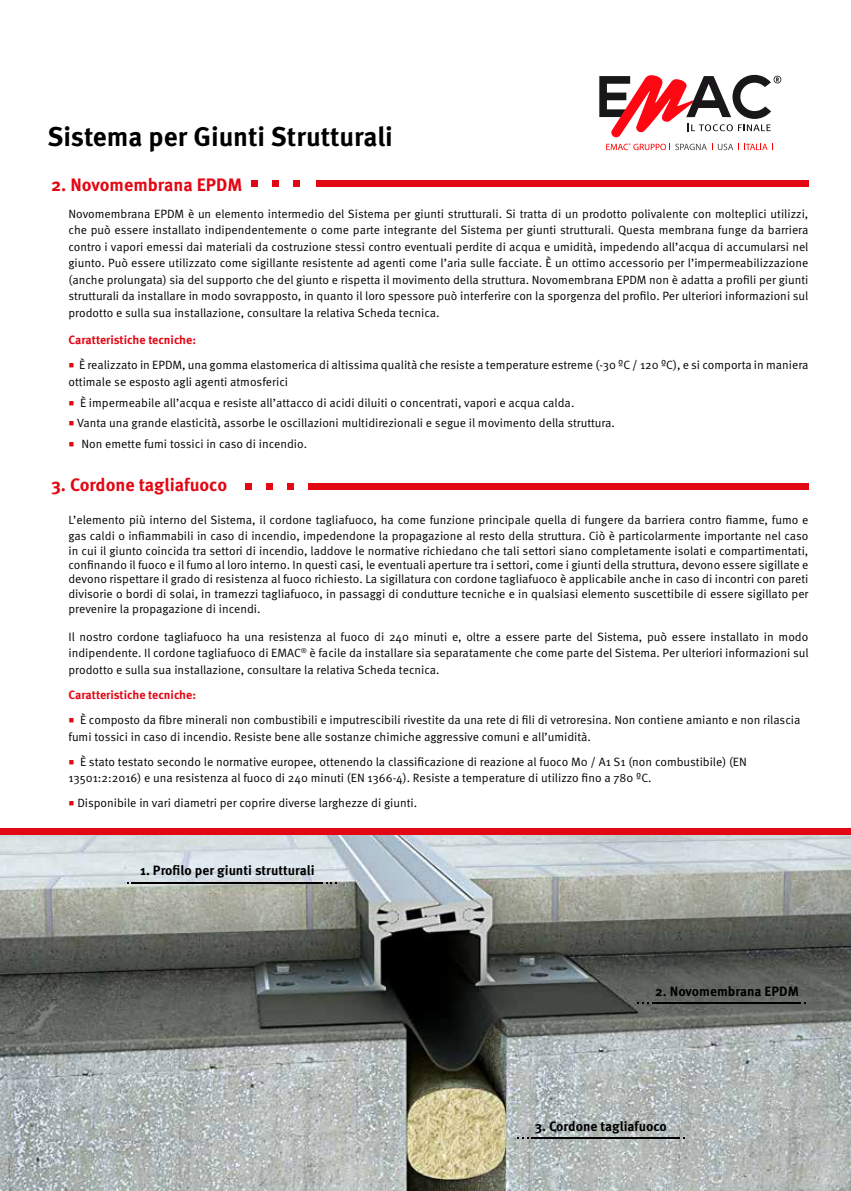
<style>
.page{position:relative;width:851px;height:1191px;background:#fff}
.page>*{position:absolute;margin:0;border:0;box-sizing:border-box;transform-origin:0 0}
.t1{font:700 27px "Meta Pro";color:#000}
.t2{font:700 18px "Meta Pro";color:#e30613}
.t3{font:700 13.5px "Meta Pro";color:#000}
.t4{font:12px/16.5px "Meta Pro Norm";color:#000}
.t5{font:700 12px "Meta Pro";color:#e30613}
.s1{font-family:"Minion Pro";font-size:15px;color:#e30613}
</style>
<div class="page">
<svg style="left:606px;top:143px;width:167px;height:7px"></svg>
<svg style="left:599px;top:75px;width:182px;height:62px"></svg>
<img style="left:0;top:834px;width:850px;height:357px">
<div style="left:293px;top:181px;width:7px;height:6px;background:#e30613"></div>
<div style="left:272px;top:181px;width:7px;height:6px;background:#e30613"></div>
<div style="left:251px;top:181px;width:7px;height:6px;background:#e30613"></div>
<div style="left:316px;top:181px;width:492px;height:6px;background:#e30613"></div>
<div style="left:0;top:828px;width:850px;height:6px;background:#e30613"></div>
<hr style="left:652px;top:1002px;width:148px;height:1px;background:#000">
<hr style="left:131px;top:882px;width:191px;height:1px;background:#000">
<hr style="left:531px;top:1137px;width:149px;height:1px;background:#000">
<svg style="left:637px;top:1002px;width:12px;height:1px"></svg>
<div style="left:287px;top:483px;width:6px;height:7px;background:#e30613"></div>
<div style="left:266px;top:483px;width:6px;height:7px;background:#e30613"></div>
<div style="left:245px;top:483px;width:6px;height:7px;background:#e30613"></div>
<div style="left:308px;top:483px;width:500px;height:7px;background:#e30613"></div>
<h1 class="t1" style="left:47px;top:119px;width:347px">Sistema per Giunti Strutturali</h1>
<h2 class="t2" style="left:51px;top:173px;width:193px">2. Novomembrana EPDM</h2>
<p class="t4" style="left:68px;top:204px;width:741px;text-align:justify">Novomembrana EPDM è un elemento intermedio del Sistema per giunti strutturali. Si tratta di un prodotto polivalente con molteplici utilizzi, che può essere installato indipendentemente o come parte integrante del Sistema per giunti strutturali. Questa membrana funge da barriera contro i vapori emessi dai materiali da costruzione stessi contro eventuali perdite di acqua e umidità, impedendo all’acqua di accumularsi nel giunto. Può essere utilizzato come sigillante resistente ad agenti come l’aria sulle facciate. È un ottimo accessorio per l’impermeabilizzazione (anche prolungata) sia del supporto che del giunto e rispetta il movimento della struttura. Novomembrana EPDM non è adatta a profili per giunti strutturali da installare in modo sovrapposto, in quanto il loro spessore può interferire con la sporgenza del profilo. Per ulteriori informazioni sul prodotto e sulla sua installazione, consultare la relativa Scheda tecnica.</p>
<p class="t5" style="left:68px;top:332px;width:129px">Caratteristiche tecniche:</p>
<p class="t4" style="left:68px;top:356px;width:741px"><span class="s1">■</span> È realizzato in EPDM, una gomma elastomerica di altissima qualità che resiste a temperature estreme (-30 ºC / 120 ºC), e si comporta in maniera ottimale se esposto agli agenti atmosferici</p>
<p class="t4" style="left:68px;top:393px;width:507px"><span class="s1">■</span> È impermeabile all’acqua e resiste all’attacco di acidi diluiti o concentrati, vapori e acqua calda.</p>
<p class="t4" style="left:68px;top:414px;width:548px"><span class="s1">■</span> Vanta una grande elasticità, assorbe le oscillazioni multidirezionali e segue il movimento della struttura.</p>
<p class="t4" style="left:68px;top:435px;width:240px"><span class="s1">■</span> Non emette fumi tossici in caso di incendio.</p>
<h2 class="t2" style="left:51px;top:473px;width:178px">3. Cordone tagliafuoco</h2>
<p class="t4" style="left:68px;top:510px;width:741px">L’elemento più interno del Sistema, il cordone tagliafuoco, ha come funzione principale quella di fungere da barriera contro fiamme, fumo e gas caldi o infiammabili in caso di incendio, impedendone la propagazione al resto della struttura. Ciò è particolarmente importante nel caso</p>
<p class="t4" style="left:68px;top:542px;width:741px;line-height:14.5px;text-align:justify">in cui il giunto coincida tra settori di incendio, laddove le normative richiedano che tali settori siano completamente isolati e compartimentati, confinando il fuoco e il fumo al loro interno. In questi casi, le eventuali aperture tra i settori, come i giunti della struttura, devono essere sigillate e devono rispettare il grado di resistenza al fuoco richiesto. La sigillatura con cordone tagliafuoco è applicabile anche in caso di incontri con pareti divisorie o bordi di solai, in tramezzi tagliafuoco, in passaggi di condutture tecniche e in qualsiasi elemento suscettibile di essere sigillato per prevenire la propagazione di incendi.</p>
<p class="t4" style="left:68px;top:627px;width:741px;text-align:justify">Il nostro cordone tagliafuoco ha una resistenza al fuoco di 240 minuti e, oltre a essere parte del Sistema, può essere installato in modo indipendente. Il cordone tagliafuoco di EMAC<sup>®</sup> è facile da installare sia separatamente che come parte del Sistema. Per ulteriori informazioni sul prodotto e sulla sua installazione, consultare la relativa Scheda tecnica.</p>
<p class="t5" style="left:68px;top:687px;width:129px">Caratteristiche tecniche:</p>
<p class="t4" style="left:68px;top:711px;width:733px"><span class="s1">■</span> È composto da fibre minerali non combustibili e imputrescibili rivestite da una rete di fili di vetroresina. Non contiene amianto e non rilascia fumi tossici in caso di incendio. Resiste bene alle sostanze chimiche aggressive comuni e all’umidità.</p>
<p class="t4" style="left:68px;top:752px;width:679px"><span class="s1">■</span> È stato testato secondo le normative europee, ottenendo la classificazione di reazione al fuoco M0 / A1 S1 (non combustibile) (EN<br>13501:2:2016) e una resistenza al fuoco di 240 minuti (EN 1366-4). Resiste a temperature di utilizzo fino a 780 ºC.</p>
<p class="t4" style="left:68px;top:794px;width:350px"><span class="s1">■</span> Disponibile in vari diametri per coprire diverse larghezze di giunti.</p>
<p class="t3" style="left:140px;top:862px;width:176px">1. Profilo per giunti strutturali</p>
<p class="t3" style="left:655px;top:982px;width:145px">2. Novomembrana EPDM</p>
<p class="t3" style="left:534px;top:1117px;width:134px">3. Cordone tagliafuoco</p>
</div>
